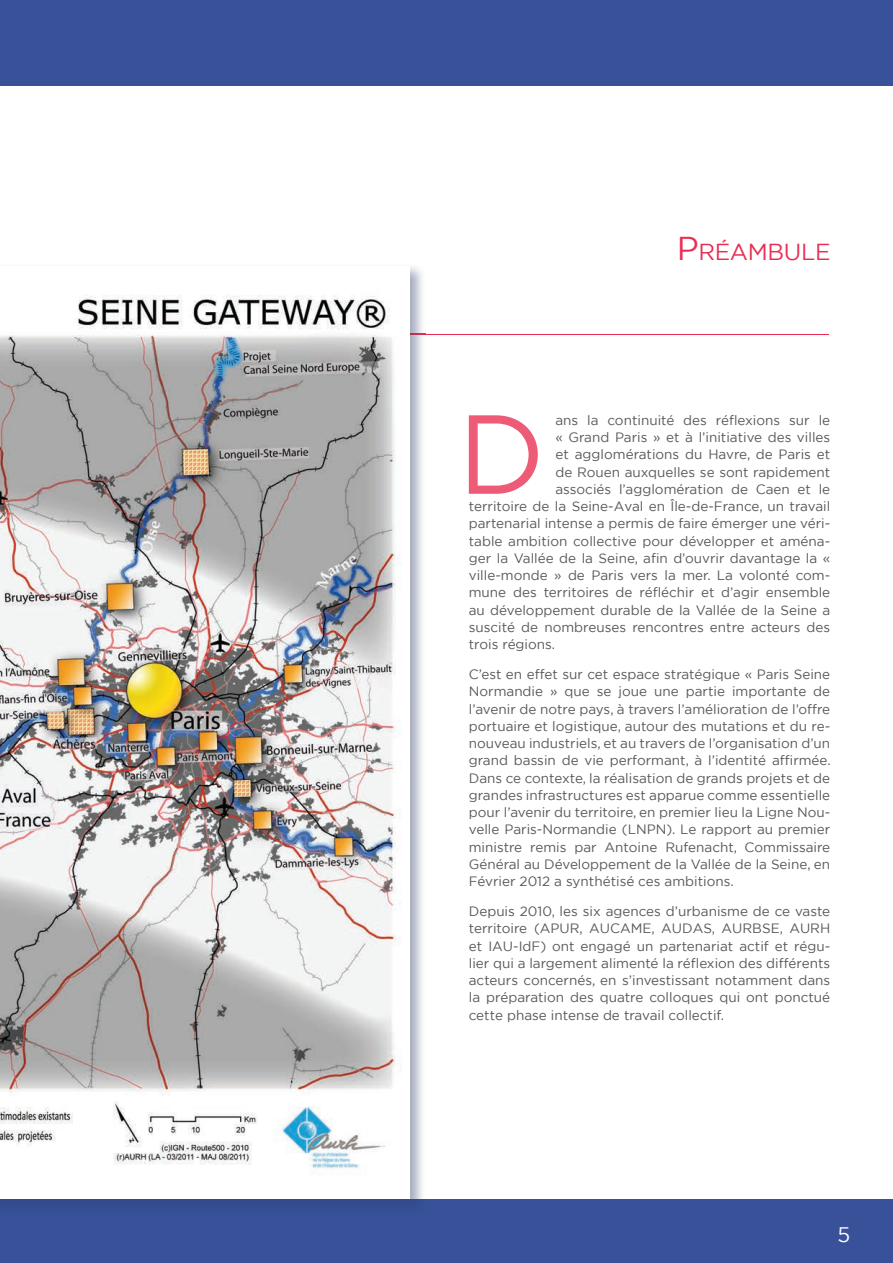
<style>
.page{position:relative;width:893px;height:1263px;background:#fff}
.page>*{position:absolute;margin:0;border:0;box-sizing:border-box;transform-origin:0 0}
.t1{font:112.05px "Gotham";color:#ee5b77}
.t2{font:23.1px "Gotham";letter-spacing:-.015em;color:#e92e55}
.t3{font:21px "Gotham";color:#fff}
.t4{font:13.5px/17.2px "Gotham";color:#57585a;text-align:justify}
.s1{font-size:33px}
</style>
<div class="page">
<div style="left:0;top:1199px;width:893px;height:64px;background:#395199"></div>
<div style="left:0;top:0;width:893px;height:85px;background:#395199"></div>
<hr style="left:64px;top:334px;width:765px;height:1px;background:#e92e55">
<img style="left:410px;top:267px;width:16px;height:932px">
<img style="left:409px;top:334px;width:17px;height:1px">
<img style="left:0;top:295px;width:409px;height:875px">
<h2 class="t2" style="left:677px;top:237px;width:155px"><span class="s1">P</span>RÉAMBULE</h2>
<h1 class="t1" style="left:458px;top:382px;width:89px">D</h1>
<p class="t4" style="left:555px;top:411px;width:276px">ans la continuité des réflexions sur le</p>
<p class="t4" style="left:555px;top:428px;width:276px">« Grand Paris » et à l’initiative des villes</p>
<p class="t4" style="left:555px;top:446px;width:276px">et agglomérations du Havre, de Paris et</p>
<p class="t4" style="left:555px;top:463px;width:276px">de Rouen auxquelles se sont rapidement</p>
<p class="t4" style="left:555px;top:480px;width:276px">associés l’agglomération de Caen et le</p>
<p class="t4" style="left:469px;top:497px;width:363px">territoire de la Seine-Aval en Île-de-France, un travail</p>
<p class="t4" style="left:469px;top:515px;width:363px">partenarial intense a permis de faire émerger une véri-</p>
<p class="t4" style="left:469px;top:532px;width:363px">table ambition collective pour développer et aména-</p>
<p class="t4" style="left:469px;top:549px;width:363px">ger la Vallée de la Seine, afin d’ouvrir davantage la «</p>
<p class="t4" style="left:469px;top:566px;width:363px">ville-monde » de Paris vers la mer. La volonté com-</p>
<p class="t4" style="left:469px;top:584px;width:363px">mune des territoires de réfléchir et d’agir ensemble</p>
<p class="t4" style="left:469px;top:601px;width:363px">au développement durable de la Vallée de la Seine a</p>
<p class="t4" style="left:469px;top:618px;width:363px">suscité de nombreuses rencontres entre acteurs des</p>
<p class="t4" style="left:469px;top:635px;width:88px">trois régions.</p>
<p class="t4" style="left:469px;top:665px;width:363px">C’est en effet sur cet espace stratégique « Paris Seine Normandie » que se joue une partie importante de l’avenir de notre pays, à travers l’amélioration de l’offre portuaire et logistique, autour des mutations et du re&shy;nouveau industriels, et au travers de l’organisation d’un grand bassin de vie performant, à l’identité affirmée.<br>Dans ce contexte, la réalisation de grands projets et de grandes infrastructures est apparue comme essentielle pour l’avenir du territoire, en premier lieu la Ligne Nou&shy;velle Paris-Normandie (LNPN). Le rapport au premier ministre remis par Antoine Rufenacht, Commissaire Général au Développement de la Vallée de la Seine, en Février 2012 a synthétisé ces ambitions.</p>
<p class="t4" style="left:469px;top:902px;width:363px">Depuis 2010, les six agences d’urbanisme de ce vaste territoire (APUR, AUCAME, AUDAS, AURBSE, AURH et IAU-IdF) ont engagé un partenariat actif et régu&shy;lier qui a largement alimenté la réflexion des différents acteurs concernés, en s’investissant notamment dans la préparation des quatre colloques qui ont ponctué cette phase intense de travail collectif.</p>
<h3 class="t3" style="left:838px;top:1221px;width:14px">5</h3>
</div>
